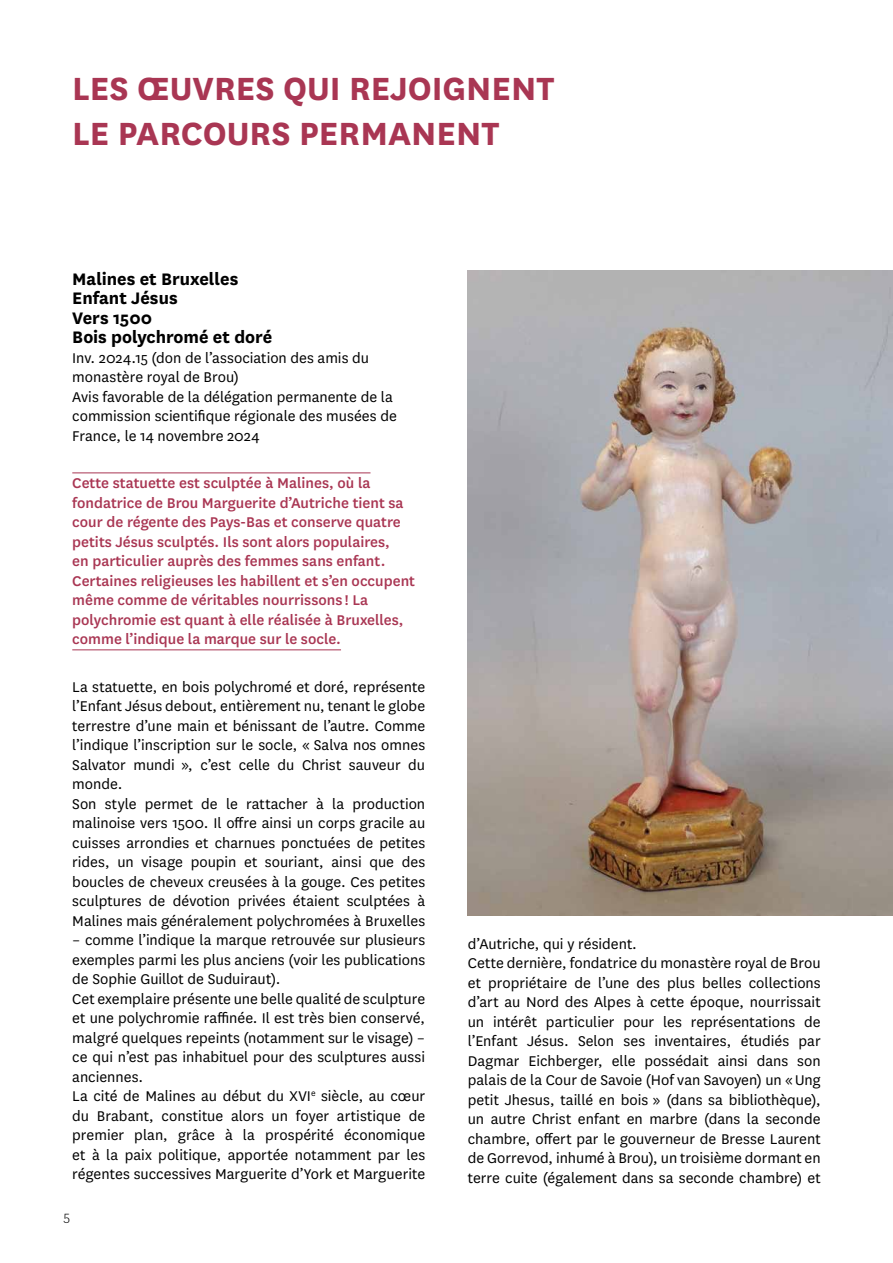
<style>
.page{position:relative;width:893px;height:1263px;background:#fff}
.page>*{position:absolute;margin:0;border:0;box-sizing:border-box;transform-origin:0 0}
.t1{font:700 37.5px/45px "National";color:#a93653}
.t2{font:700 19.5px/19.5px "National";color:#000}
.t3{font:16.5px/19.5px "National";color:#000}
.t4{font:500 16.5px/19.5px "National";color:#a93653}
.t5{font:300 15px "National";color:#000}
</style>
<div class="page">
<img style="left:468px;top:270px;width:425px;height:645px">
<hr style="left:72px;top:472px;width:298px;height:1px;background:#a93653">
<hr style="left:72px;top:649px;width:269px;height:1px;background:#a93653">
<h1 class="t1" style="left:72px;top:64px;width:484px">LES ŒUVRES QUI REJOIGNENT<br>LE PARCOURS PERMANENT</h1>
<p class="t2" style="left:72px;top:267px;width:201px">Malines et Bruxelles<br>Enfant Jésus<br>Vers 1500<br>Bois polychromé et doré</p>
<p class="t3" style="left:72px;top:347px;width:326px">Inv. 2024.15 (don de l’association des amis du monastère royal de Brou)<br>Avis favorable de la délégation permanente de la commission scientifique régionale des musées de France, le 14 novembre 2024</p>
<p class="t4" style="left:72px;top:472px;width:344px">Cette statuette est sculptée à Malines, où la fondatrice de Brou Marguerite d’Autriche tient sa cour de régente des Pays-Bas et conserve quatre petits Jésus sculptés. Ils sont alors populaires,<br>en particulier auprès des femmes sans enfant.<br>Certaines religieuses les habillent et s’en occupent même comme de véritables nourrissons ! La polychromie est quant à elle réalisée à Bruxelles, comme l’indique la marque sur le socle.</p>
<p class="t3" style="left:72px;top:676px;width:354px">La statuette, en bois polychromé et doré, représente l’Enfant Jésus debout, entièrement nu, tenant le globe terrestre d’une main et bénissant de l’autre. Comme l’indique l’inscription sur le socle, « Salva nos omnes Salvator mundi », c’est celle du Christ sauveur du monde.<br>Son style permet de le rattacher à la production malinoise vers 1500. Il offre ainsi un corps gracile au cuisses arrondies et charnues ponctuées de petites rides, un visage poupin et souriant, ainsi que des boucles de cheveux creusées à la gouge. Ces petites sculptures de dévotion privées étaient sculptées à Malines mais généralement polychromées à Bruxelles</p>
<p class="t3" style="left:72px;top:930px;width:354px">– comme l’indique la marque retrouvée sur plusieurs exemples parmi les plus anciens (voir les publications de Sophie Guillot de Suduiraut).<br>Cet exemplaire présente une belle qualité de sculpture et une polychromie raffinée. Il est très bien conservé, malgré quelques repeints (notamment sur le visage) – ce qui n’est pas inhabituel pour des sculptures aussi anciennes.<br>La cité de Malines au début du XVI<sup>e</sup> siècle, au cœur du Brabant, constitue alors un foyer artistique de premier plan, grâce à la prospérité économique et à la paix politique, apportée notamment par les régentes successives Marguerite d’York et Marguerite</p>
<p class="t3" style="left:468px;top:933px;width:354px">d’Autriche, qui y résident.<br>Cette dernière, fondatrice du monastère royal de Brou et propriétaire de l’une des plus belles collections d’art au Nord des Alpes à cette époque, nourrissait un intérêt particulier pour les représentations de l’Enfant Jésus. Selon ses inventaires, étudiés par Dagmar Eichberger, elle possédait ainsi dans son palais de la Cour de Savoie (Hof van Savoyen) un « Ung petit Jhesus, taillé en bois » (dans sa bibliothèque), un autre Christ enfant en marbre (dans la seconde chambre, offert par le gouverneur de Bresse Laurent de Gorrevod, inhumé à Brou), un troisième dormant en terre cuite (également dans sa seconde chambre) et</p>
<p class="t5" style="left:64px;top:1207px;width:8px">5</p>
</div>
